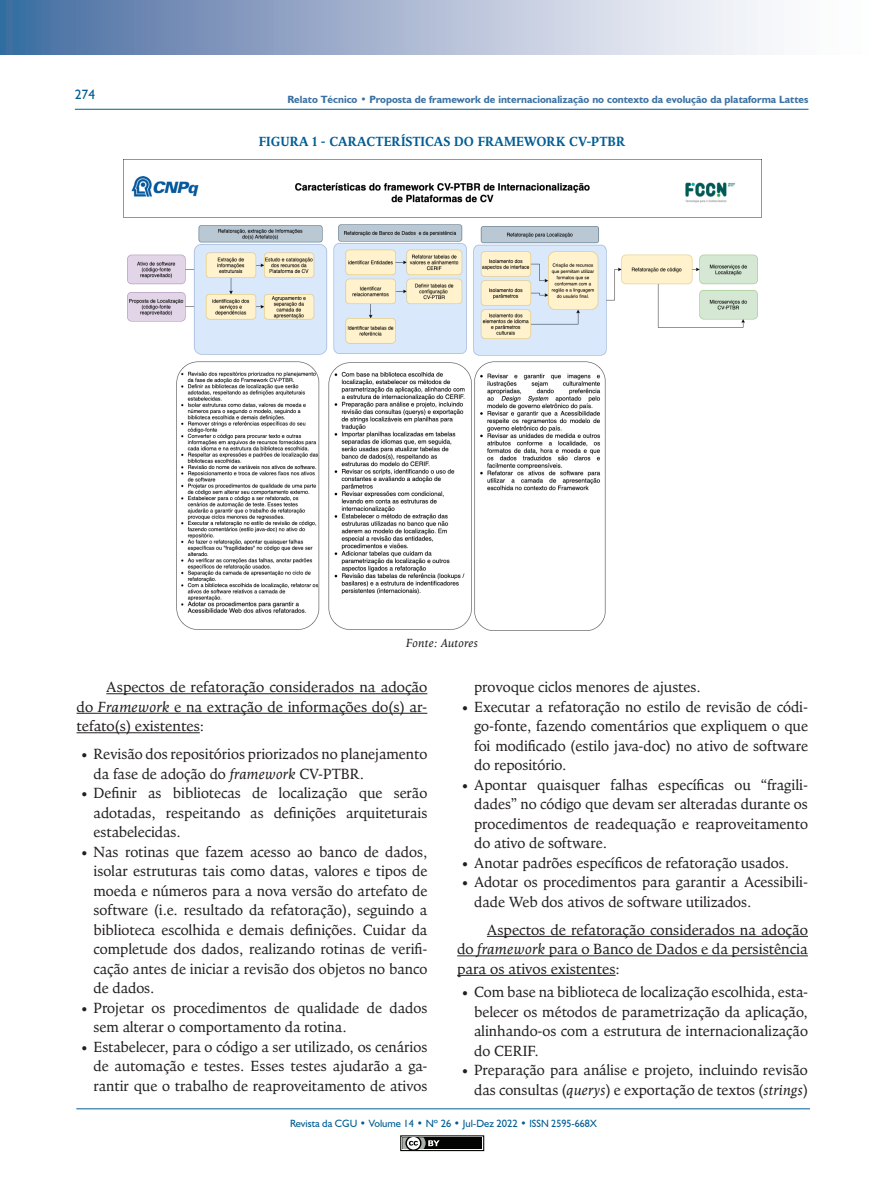
<style>
.page{position:relative;width:893px;height:1191px;background:#fff}
.page>*{position:absolute;margin:0;border:0;box-sizing:border-box;transform-origin:0 0}
.TEXTO_DUAS_COLUNAS{font:15px/19.5px "Goodchild Pro";color:#231f20;text-align:justify}
.TITULO_TABELA_E_GRAF{font:700 13.5px "Goodchild Pro";color:#015d94;scale:.93 1}
.t1{font:13.5px "Humanist 521 BT";color:#015d94}
.FONTE_DE_DADOS_TABEL{font:italic 12px "Goodchild Pro";color:#231f20}
.t2{font:700 10.5px "Humanist 521 BT";color:#3a71a3}
.t3{font:10.5px "Humanist 521 BT";color:#015d94}
.s1{font-style:italic}
</style>
<div class="page">
<svg style="left:0;top:0;width:769px;height:54px;background:#a3b4cf"></svg>
<hr style="left:75px;top:109px;width:733px;height:1px;background:#015d94">
<hr style="left:76px;top:1108px;width:734px;height:1px;background:#015d94">
<div style="left:400px;top:1135px;width:84px;height:16px;border:1px solid #040503"></div>
<div style="left:402px;top:1137px;width:80px;height:12px;background:#040503"></div>
<svg style="left:400px;top:1135px;width:40px;height:16px"></svg>
<hr style="left:106px;top:693px;width:321px;height:1px;background:#231f20">
<hr style="left:77px;top:713px;width:350px;height:1px;background:#231f20">
<hr style="left:77px;top:732px;width:123px;height:1px;background:#231f20">
<hr style="left:487px;top:936px;width:321px;height:1px;background:#231f20">
<hr style="left:457px;top:955px;width:351px;height:1px;background:#231f20">
<hr style="left:457px;top:975px;width:159px;height:1px;background:#231f20">
<img style="left:123px;top:160px;width:638px;height:471px">
<p class="t1" style="left:75px;top:86px;width:22px">274</p>
<p class="t2" style="left:288px;top:93px;width:522px">Relato Técnico • Proposta de framework de internacionalização no contexto da evolução da plataforma Lattes</p>
<p class="TITULO_TABELA_E_GRAF" style="left:259px;top:134px;width:396px">FIGURA 1 - CARACTERÍSTICAS DO FRAMEWORK CV-PTBR</p>
<p class="FONTE_DE_DADOS_TABEL" style="left:406px;top:636px;width:73px">Fonte: Autores</p>
<p class="TEXTO_DUAS_COLUNAS" style="left:77px;top:677px;width:352px;text-indent:30px">Aspectos de refatoração considerados na adoção do <span class="s1">Framework</span> e na extração de informações do(s) ar&shy;tefato(s) existentes:</p>
<p class="TEXTO_DUAS_COLUNAS" style="left:94px;top:744px;width:335px;text-indent:-13px">• Revisão dos repositórios priorizados no planejamento da fase de adoção do <span class="s1">framework</span> CV-PTBR.</p>
<p class="TEXTO_DUAS_COLUNAS" style="left:94px;top:783px;width:335px;text-indent:-13px">• Definir as bibliotecas de localização que serão adotadas, respeitando as definições arquiteturais estabelecidas.</p>
<p class="TEXTO_DUAS_COLUNAS" style="left:94px;top:841px;width:335px;text-indent:-13px">• Nas rotinas que fazem acesso ao banco de dados, isolar estruturas tais como datas, valores e tipos de moeda e números para a nova versão do artefato de software (i.e. resultado da refatoração), seguindo a biblioteca escolhida e demais definições. Cuidar da completude dos dados, realizando rotinas de verifi&shy;cação antes de iniciar a revisão dos objetos no banco de dados.</p>
<p class="TEXTO_DUAS_COLUNAS" style="left:94px;top:997px;width:335px;text-indent:-13px">• Projetar os procedimentos de qualidade de dados sem alterar o comportamento da rotina.</p>
<p class="TEXTO_DUAS_COLUNAS" style="left:94px;top:1036px;width:335px;text-indent:-13px">• Estabelecer, para o código a ser utilizado, os cenários de automação e testes. Esses testes ajudarão a ga&shy;rantir que o trabalho de reaproveitamento de ativos</p>
<p class="TEXTO_DUAS_COLUNAS" style="left:474px;top:677px;width:228px">provoque ciclos menores de ajustes.</p>
<p class="TEXTO_DUAS_COLUNAS" style="left:474px;top:696px;width:335px;text-indent:-13px">• Executar a refatoração no estilo de revisão de códi&shy;go-fonte, fazendo comentários que expliquem o que foi modificado (estilo java-doc) no ativo de software do repositório.</p>
<p class="TEXTO_DUAS_COLUNAS" style="left:474px;top:774px;width:335px;text-indent:-13px">• Apontar quaisquer falhas específicas ou “fragili&shy;dades” no código que devam ser alteradas durante os procedimentos de readequação e reaproveitamento do ativo de software.</p>
<p class="TEXTO_DUAS_COLUNAS" style="left:461px;top:852px;width:329px">• Anotar padrões específicos de refatoração usados.</p>
<p class="TEXTO_DUAS_COLUNAS" style="left:474px;top:872px;width:335px;text-indent:-13px">• Adotar os procedimentos para garantir a Acessibili&shy;dade Web dos ativos de software utilizados.</p>
<p class="TEXTO_DUAS_COLUNAS" style="left:457px;top:919px;width:352px;text-indent:30px">Aspectos de refatoração considerados na adoção do <span class="s1">framework</span> para o Banco de Dados e da persistência para os ativos existentes:</p>
<p class="TEXTO_DUAS_COLUNAS" style="left:474px;top:982px;width:335px;text-indent:-13px">• Com base na biblioteca de localização escolhida, esta&shy;belecer os métodos de parametrização da aplicação, alinhando-os com a estrutura de internacionalização do CERIF.</p>
<p class="TEXTO_DUAS_COLUNAS" style="left:461px;top:1060px;width:348px;text-align:right">• Preparação para análise e projeto, incluindo revisão das consultas (<span class="s1">querys</span>) e exportação de textos (<span class="s1">strings</span>)</p>
<p class="t3" style="left:290px;top:1116px;width:309px">Revista da CGU • Volume 14 • Nº 26 • Jul-Dez 2022 • ISSN 2595-668X</p>
</div>
